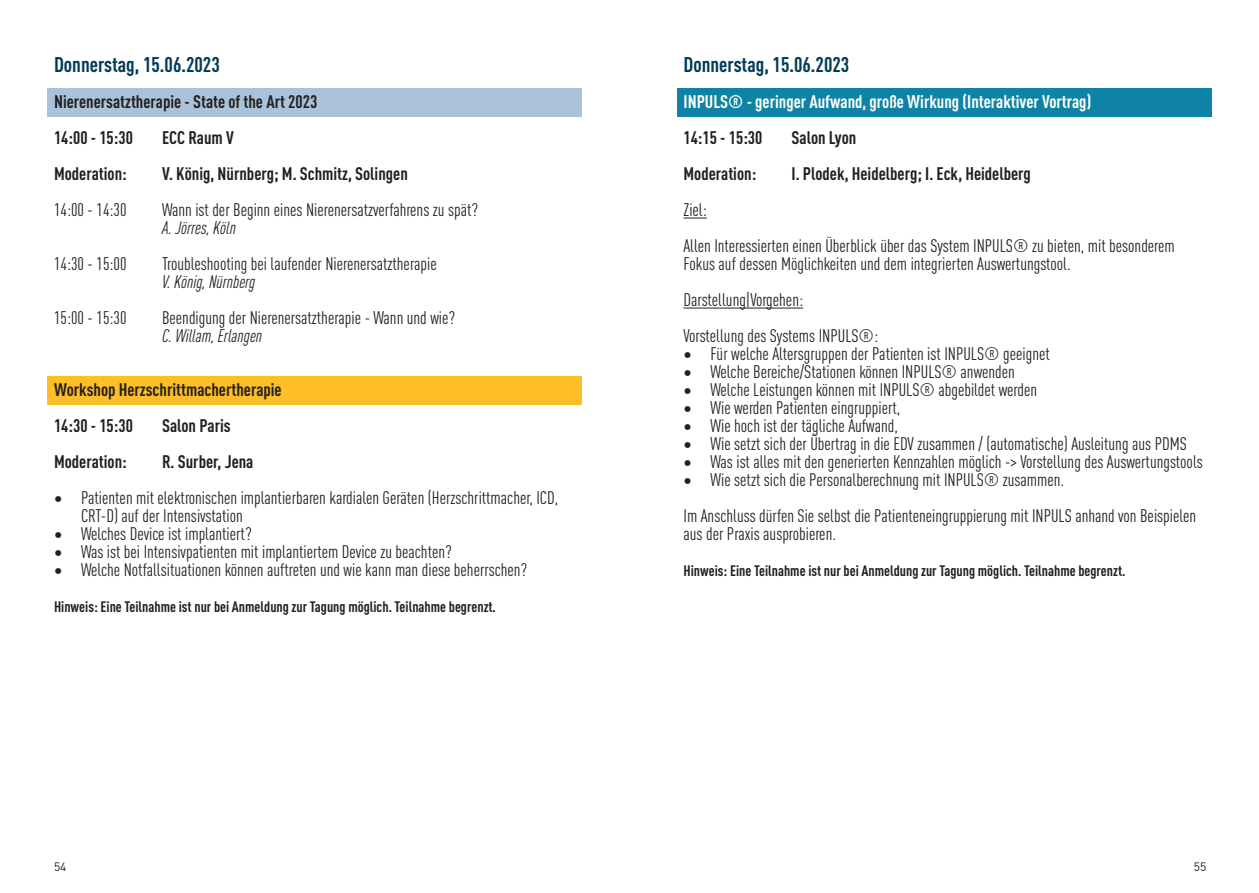
<style>
.page{position:relative;width:1259px;height:893px;background:#fff}
.page>*{position:absolute;margin:0;border:0;box-sizing:border-box;transform-origin:0 0}
.t1{font:700 condensed 21px "DIN Pro";color:#003b57}
.t2{font:condensed 18px/36px "DIN Pro";color:#231f20}
.t3{font:700 condensed 18px/36px "DIN Pro";color:#231f20}
.t4{font:700 condensed 18px "DIN Pro";color:#fff}
.t5{font:italic condensed 18px "DIN Pro";color:#231f20}
.t6{font:700 condensed 15px "DIN Pro";color:#231f20}
.t7{font:12px "DIN Pro";color:#231f20}
</style>
<div class="page">
<div style="left:48px;top:88px;width:534px;height:29px;background:#aac3db"></div>
<div style="left:48px;top:376px;width:534px;height:29px;background:#fdbe26"></div>
<div style="left:677px;top:88px;width:534px;height:29px;background:#0f83a5"></div>
<svg style="left:683px;top:218px;width:24px;height:1px"></svg>
<hr style="left:683px;top:308px;width:120px;height:1px;background:#231f20">
<p class="t1" style="left:54px;top:49px;width:167px">Donnerstag, 15.06.2023</p>
<p class="t3" style="left:54px;top:82px;width:265px">Nierenersatztherapie - State of the Art 2023<br>14:00 - 15:30</p>
<p class="t3" style="left:162px;top:118px;width:73px">ECC Raum V</p>
<p class="t3" style="left:54px;top:154px;width:74px">Moderation:</p>
<p class="t3" style="left:162px;top:154px;width:247px">V. König, Nürnberg; M. Schmitz, Solingen</p>
<p class="t2" style="left:54px;top:191px;width:74px">14:00 - 14:30</p>
<p class="t2" style="left:162px;top:191px;width:318px">Wann ist der Beginn eines Nierenersatzverfahrens zu spät?</p>
<p class="t5" style="left:162px;top:215px;width:75px">A. Jörres, Köln</p>
<p class="t2" style="left:54px;top:245px;width:74px">14:30 - 15:00</p>
<p class="t2" style="left:162px;top:245px;width:276px">Troubleshooting bei laufender Nierenersatztherapie</p>
<p class="t5" style="left:162px;top:269px;width:95px">V. König, Nürnberg</p>
<p class="t2" style="left:54px;top:299px;width:74px">15:00 - 15:30</p>
<p class="t2" style="left:162px;top:299px;width:295px">Beendigung der Nierenersatztherapie - Wann und wie?</p>
<p class="t5" style="left:162px;top:323px;width:102px">C. Willam, Erlangen</p>
<p class="t3" style="left:54px;top:370px;width:229px">Workshop Herzschrittmachertherapie<br>14:30 - 15:30</p>
<p class="t3" style="left:162px;top:406px;width:70px">Salon Paris</p>
<p class="t3" style="left:54px;top:442px;width:74px">Moderation:</p>
<p class="t3" style="left:162px;top:442px;width:93px">R. Surber, Jena</p>
<p class="t2" style="left:81px;top:488px;width:479px;line-height:18px;text-indent:-27px">• Patienten mit elektronischen implantierbaren kardialen Geräten (Herzschrittmacher, ICD,<br>CRT-D) auf der Intensivstation</p>
<p class="t2" style="left:54px;top:515px;width:199px">• Welches Device ist implantiert?</p>
<p class="t2" style="left:54px;top:533px;width:399px">• Was ist bei Intensivpatienten mit implantiertem Device zu beachten?</p>
<p class="t2" style="left:54px;top:551px;width:475px">• Welche Notfallsituationen können auftreten und wie kann man diese beherrschen?</p>
<p class="t6" style="left:54px;top:596px;width:443px">Hinweis: Eine Teilnahme ist nur bei Anmeldung zur Tagung möglich. Teilnahme begrenzt.</p>
<p class="t1" style="left:683px;top:49px;width:167px">Donnerstag, 15.06.2023</p>
<p class="t4" style="left:683px;top:88px;width:409px">INPULS® - geringer Aufwand, große Wirkung (Interaktiver Vortrag)</p>
<p class="t3" style="left:683px;top:118px;width:80px">14:15 - 15:30</p>
<p class="t3" style="left:791px;top:118px;width:66px">Salon Lyon</p>
<p class="t3" style="left:683px;top:154px;width:74px">Moderation:</p>
<p class="t3" style="left:791px;top:154px;width:241px">I. Plodek, Heidelberg; I. Eck, Heidelberg</p>
<p class="t2" style="left:683px;top:191px;width:493px">Ziel:<br>Allen Interessierten einen Überblick über das System INPULS® zu bieten, mit besonderem</p>
<p class="t2" style="left:683px;top:245px;width:389px">Fokus auf dessen Möglichkeiten und dem integrierten Auswertungstool.<br>Darstellung|Vorgehen:<br>Vorstellung des Systems INPULS®:</p>
<p class="t2" style="left:683px;top:335px;width:368px">• Für welche Altersgruppen der Patienten ist INPULS® geeignet</p>
<p class="t2" style="left:683px;top:353px;width:333px">• Welche Bereiche/Stationen können INPULS® anwenden</p>
<p class="t2" style="left:683px;top:371px;width:355px">• Welche Leistungen können mit INPULS® abgebildet werden</p>
<p class="t2" style="left:683px;top:389px;width:218px">• Wie werden Patienten eingruppiert,</p>
<p class="t2" style="left:683px;top:407px;width:216px">• Wie hoch ist der tägliche Aufwand,</p>
<p class="t2" style="left:683px;top:425px;width:505px">• Wie setzt sich der Übertrag in die EDV zusammen / (automatische) Ausleitung aus PDMS</p>
<p class="t2" style="left:683px;top:443px;width:521px">• Was ist alles mit den generierten Kennzahlen möglich -&gt; Vorstellung des Auswertungstools</p>
<p class="t2" style="left:683px;top:461px;width:514px">• Wie setzt sich die Personalberechnung mit INPULS® zusammen.<br>Im Anschluss dürfen Sie selbst die Patienteneingruppierung mit INPULS anhand von Beispielen</p>
<p class="t2" style="left:683px;top:515px;width:154px">aus der Praxis ausprobieren.</p>
<p class="t6" style="left:683px;top:560px;width:443px">Hinweis: Eine Teilnahme ist nur bei Anmeldung zur Tagung möglich. Teilnahme begrenzt.</p>
<p class="t7" style="left:54px;top:857px;width:14px">54</p>
<p class="t7" style="left:1193px;top:857px;width:14px">55</p>
</div>
